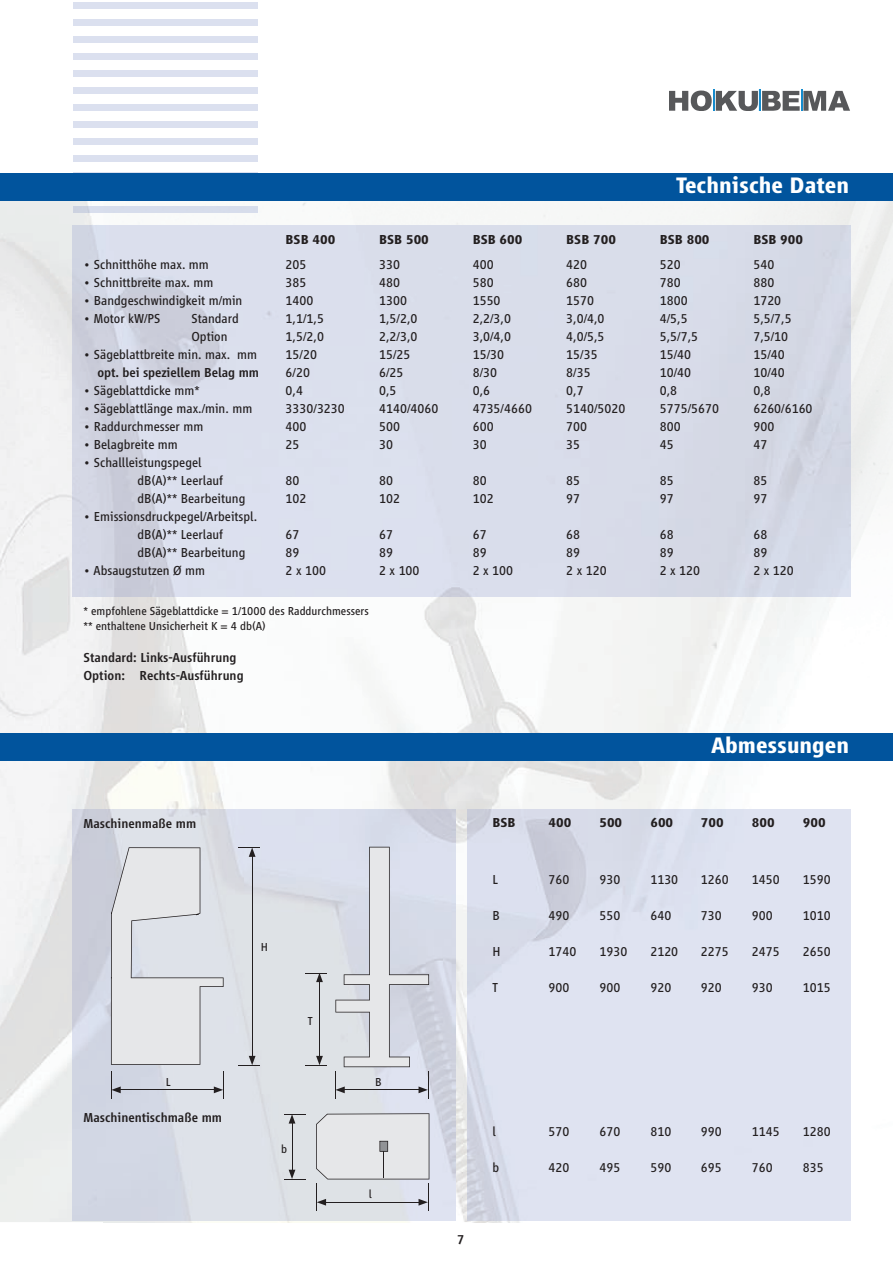
<style>
.page{position:relative;width:893px;height:1263px;background:#fff}
.page>*{position:absolute;margin:0;border:0;box-sizing:border-box;transform-origin:0 0}
.t1{font:700 23.25px "Vialog";color:#fff}
.t2{font:13.5px/18px "Vialog";color:#231f20}
.t3{font:500 13.5px/18px "Vialog";color:#231f20}
.t4{font:700 13.5px "Vialog";color:#231f20}
.t5{font:12px/15px "Vialog";color:#231f20}
</style>
<div class="page">
<img style="left:0;top:200px;width:104px;height:1022px">
<img style="left:104px;top:200px;width:789px;height:42px">
<img style="left:842px;top:242px;width:51px;height:979px">
<img style="left:104px;top:597px;width:738px;height:212px">
<img style="left:421px;top:809px;width:51px;height:413px">
<svg style="left:669px;top:89px;width:181px;height:22px"></svg>
<div style="left:73px;top:2px;width:184px;height:6px;background:#dbe0ef"></div>
<div style="left:73px;top:19px;width:184px;height:6px;background:#dbe0ef"></div>
<div style="left:73px;top:36px;width:184px;height:6px;background:#dbe0ef"></div>
<div style="left:73px;top:53px;width:184px;height:6px;background:#dbe0ef"></div>
<div style="left:73px;top:70px;width:184px;height:6px;background:#dbe0ef"></div>
<div style="left:73px;top:87px;width:184px;height:6px;background:#dbe0ef"></div>
<div style="left:73px;top:104px;width:184px;height:6px;background:#dbe0ef"></div>
<div style="left:73px;top:121px;width:184px;height:6px;background:#dbe0ef"></div>
<div style="left:73px;top:139px;width:184px;height:6px;background:#dbe0ef"></div>
<div style="left:73px;top:156px;width:184px;height:6px;background:#dbe0ef"></div>
<img style="left:73px;top:207px;width:184px;height:6px">
<div style="left:0;top:173px;width:893px;height:27px;background:#01549d"></div>
<img style="left:72px;top:809px;width:383px;height:411px">
<hr style="left:118px;top:1089px;width:98px;height:1px;background:#231f20">
<hr style="left:292px;top:1121px;width:1px;height:51px;background:#231f20">
<svg style="left:111px;top:1071px;width:10px;height:27px"></svg>
<svg style="left:111px;top:847px;width:113px;height:218px"></svg>
<svg style="left:214px;top:1071px;width:11px;height:27px"></svg>
<svg style="left:335px;top:847px;width:94px;height:251px"></svg>
<svg style="left:285px;top:1114px;width:21px;height:9px"></svg>
<svg style="left:285px;top:1170px;width:21px;height:10px"></svg>
<hr style="left:252px;top:854px;width:1px;height:204px;background:#231f20">
<svg style="left:238px;top:847px;width:21px;height:10px"></svg>
<svg style="left:238px;top:1056px;width:21px;height:10px"></svg>
<hr style="left:319px;top:980px;width:1px;height:78px;background:#231f20">
<svg style="left:306px;top:973px;width:21px;height:9px"></svg>
<svg style="left:306px;top:1056px;width:21px;height:10px"></svg>
<div style="left:0;top:733px;width:893px;height:27px;background:#01549d"></div>
<svg style="left:316px;top:1113px;width:113px;height:98px"></svg>
<p class="t2" style="left:83px;top:256px;width:127px">• Schnitthöhe max. mm</p>
<p class="t2" style="left:83px;top:274px;width:132px">• Schnittbreite max. mm</p>
<p class="t2" style="left:83px;top:292px;width:160px">• Bandgeschwindigkeit m/min</p>
<p class="t2" style="left:83px;top:310px;width:78px">• Motor kW/PS</p>
<p class="t2" style="left:191px;top:310px;width:49px">Standard<br>Option</p>
<p class="t2" style="left:83px;top:346px;width:175px">• Sägeblattbreite min. max. mm</p>
<p class="t3" style="left:97px;top:364px;width:163px">opt. bei speziellem Belag mm</p>
<p class="t2" style="left:83px;top:382px;width:118px">• Sägeblattdicke mm*</p>
<p class="t2" style="left:83px;top:400px;width:170px">• Sägeblattlänge max./min. mm</p>
<p class="t2" style="left:83px;top:418px;width:122px">• Raddurchmesser mm</p>
<p class="t2" style="left:83px;top:436px;width:96px">• Belagbreite mm</p>
<p class="t2" style="left:137px;top:454px;width:109px;text-indent:-54px">• Schallleistungspegel<br>dB(A)** Leerlauf dB(A)** Bearbeitung</p>
<p class="t2" style="left:137px;top:508px;width:121px;text-indent:-54px">• Emissionsdruckpegel/Arbeitspl. dB(A)** Leerlauf dB(A)** Bearbeitung</p>
<p class="t2" style="left:83px;top:562px;width:123px">• Absaugstutzen Ø mm</p>
<p class="t4" style="left:286px;top:232px;width:51px">BSB 400</p>
<p class="t2" style="left:286px;top:256px;width:61px">205<br>385<br>1400<br>1,1/1,5<br>1,5/2,0<br>15/20<br>6/20<br>0,4<br>3330/3230<br>400<br>25</p>
<p class="t2" style="left:286px;top:472px;width:22px">80<br>102</p>
<p class="t2" style="left:286px;top:526px;width:42px">67<br>89<br>2 x 100</p>
<p class="t4" style="left:379px;top:232px;width:51px">BSB 500</p>
<p class="t2" style="left:379px;top:256px;width:61px">330<br>480<br>1300<br>1,5/2,0<br>2,2/3,0<br>15/25<br>6/25<br>0,5<br>4140/4060<br>500<br>30</p>
<p class="t2" style="left:379px;top:472px;width:22px">80<br>102</p>
<p class="t2" style="left:379px;top:526px;width:42px">67<br>89<br>2 x 100</p>
<p class="t5" style="left:83px;top:604px;width:287px">* empfohlene Sägeblattdicke = 1/1000 des Raddurchmessers ** enthaltene Unsicherheit K = 4 db(A)</p>
<p class="t3" style="left:83px;top:648px;width:162px">Standard: Links-Ausführung<br>Option: Rechts-Ausführung</p>
<p class="t4" style="left:473px;top:232px;width:51px">BSB 600</p>
<p class="t2" style="left:473px;top:255px;width:61px">400<br>580<br>1550<br>2,2/3,0<br>3,0/4,0<br>15/30<br>8/30<br>0,6<br>4735/4660<br>600<br>30</p>
<p class="t2" style="left:473px;top:471px;width:22px">80<br>102</p>
<p class="t2" style="left:473px;top:525px;width:42px">67<br>89<br>2 x 100</p>
<p class="t4" style="left:566px;top:232px;width:51px">BSB 700</p>
<p class="t2" style="left:566px;top:255px;width:61px">420<br>680<br>1570<br>3,0/4,0<br>4,0/5,5<br>15/35<br>8/35<br>0,7<br>5140/5020<br>700<br>35</p>
<p class="t2" style="left:566px;top:471px;width:15px">85<br>97</p>
<p class="t2" style="left:566px;top:525px;width:42px">68<br>89<br>2 x 120</p>
<p class="t3" style="left:83px;top:814px;width:114px">Maschinenmaße mm</p>
<p class="t5" style="left:166px;top:1074px;width:6px">L</p>
<p class="t3" style="left:83px;top:1109px;width:140px">Maschinentischmaße mm</p>
<p class="t5" style="left:261px;top:939px;width:9px">H</p>
<p class="t5" style="left:308px;top:1014px;width:6px">T</p>
<p class="t5" style="left:281px;top:1142px;width:7px">b</p>
<p class="t5" style="left:375px;top:1074px;width:8px">B</p>
<p class="t5" style="left:369px;top:1187px;width:5px">l</p>
<p class="t4" style="left:492px;top:815px;width:25px">BSB</p>
<p class="t2" style="left:492px;top:870px;width:7px">L</p>
<p class="t2" style="left:492px;top:906px;width:9px">B</p>
<p class="t2" style="left:492px;top:942px;width:10px">H</p>
<p class="t2" style="left:492px;top:978px;width:7px">T</p>
<p class="t4" style="left:548px;top:815px;width:24px">400</p>
<p class="t2" style="left:548px;top:870px;width:22px">760</p>
<p class="t2" style="left:548px;top:906px;width:22px">490</p>
<p class="t2" style="left:548px;top:942px;width:29px">1740</p>
<p class="t2" style="left:548px;top:978px;width:22px">900</p>
<p class="t4" style="left:599px;top:815px;width:24px">500</p>
<p class="t2" style="left:599px;top:870px;width:22px">930</p>
<p class="t2" style="left:599px;top:906px;width:22px">550</p>
<p class="t2" style="left:599px;top:942px;width:29px">1930</p>
<p class="t2" style="left:599px;top:978px;width:22px">900</p>
<p class="t3" style="left:457px;top:1230px;width:9px">7</p>
<p class="t2" style="left:492px;top:1122px;width:5px">l</p>
<p class="t2" style="left:492px;top:1158px;width:8px">b</p>
<p class="t2" style="left:548px;top:1122px;width:22px">570</p>
<p class="t2" style="left:548px;top:1158px;width:22px">420</p>
<p class="t2" style="left:599px;top:1122px;width:22px">670</p>
<p class="t2" style="left:599px;top:1158px;width:22px">495</p>
<h1 class="t1" style="left:676px;top:173px;width:175px">Technische Daten</h1>
<p class="t4" style="left:660px;top:232px;width:51px">BSB 800</p>
<p class="t2" style="left:660px;top:255px;width:61px">520<br>780<br>1800<br>4/5,5<br>5,5/7,5<br>15/40<br>10/40<br>0,8<br>5775/5670<br>800<br>45</p>
<p class="t2" style="left:660px;top:471px;width:15px">85<br>97</p>
<p class="t2" style="left:660px;top:525px;width:42px">68<br>89<br>2 x 120</p>
<p class="t4" style="left:753px;top:232px;width:51px">BSB 900</p>
<p class="t2" style="left:753px;top:255px;width:61px">540<br>880<br>1720<br>5,5/7,5<br>7,5/10<br>15/40<br>10/40<br>0,8<br>6260/6160<br>900<br>47</p>
<p class="t2" style="left:753px;top:471px;width:15px">85<br>97</p>
<p class="t2" style="left:753px;top:525px;width:42px">68<br>89<br>2 x 120</p>
<p class="t4" style="left:650px;top:815px;width:24px">600</p>
<p class="t2" style="left:650px;top:870px;width:29px">1130</p>
<p class="t2" style="left:650px;top:906px;width:22px">640</p>
<p class="t2" style="left:650px;top:942px;width:29px">2120</p>
<p class="t2" style="left:650px;top:978px;width:22px">920</p>
<h1 class="t1" style="left:711px;top:733px;width:140px">Abmessungen</h1>
<p class="t4" style="left:701px;top:815px;width:24px">700</p>
<p class="t2" style="left:701px;top:870px;width:29px">1260</p>
<p class="t2" style="left:701px;top:906px;width:22px">730</p>
<p class="t2" style="left:701px;top:942px;width:29px">2275</p>
<p class="t2" style="left:701px;top:978px;width:22px">920</p>
<p class="t4" style="left:752px;top:815px;width:24px">800</p>
<p class="t2" style="left:752px;top:870px;width:29px">1450</p>
<p class="t2" style="left:752px;top:906px;width:22px">900</p>
<p class="t2" style="left:752px;top:942px;width:29px">2475</p>
<p class="t2" style="left:752px;top:978px;width:22px">930</p>
<p class="t4" style="left:803px;top:815px;width:24px">900</p>
<p class="t2" style="left:803px;top:870px;width:29px">1590</p>
<p class="t2" style="left:803px;top:906px;width:29px">1010</p>
<p class="t2" style="left:803px;top:942px;width:29px">2650</p>
<p class="t2" style="left:803px;top:979px;width:29px">1015</p>
<p class="t2" style="left:650px;top:1122px;width:22px">810</p>
<p class="t2" style="left:650px;top:1158px;width:22px">590</p>
<p class="t2" style="left:701px;top:1122px;width:22px">990</p>
<p class="t2" style="left:701px;top:1158px;width:22px">695</p>
<p class="t2" style="left:752px;top:1122px;width:29px">1145</p>
<p class="t2" style="left:752px;top:1158px;width:22px">760</p>
<p class="t2" style="left:803px;top:1123px;width:29px">1280</p>
<p class="t2" style="left:803px;top:1159px;width:22px">835</p>
</div>
